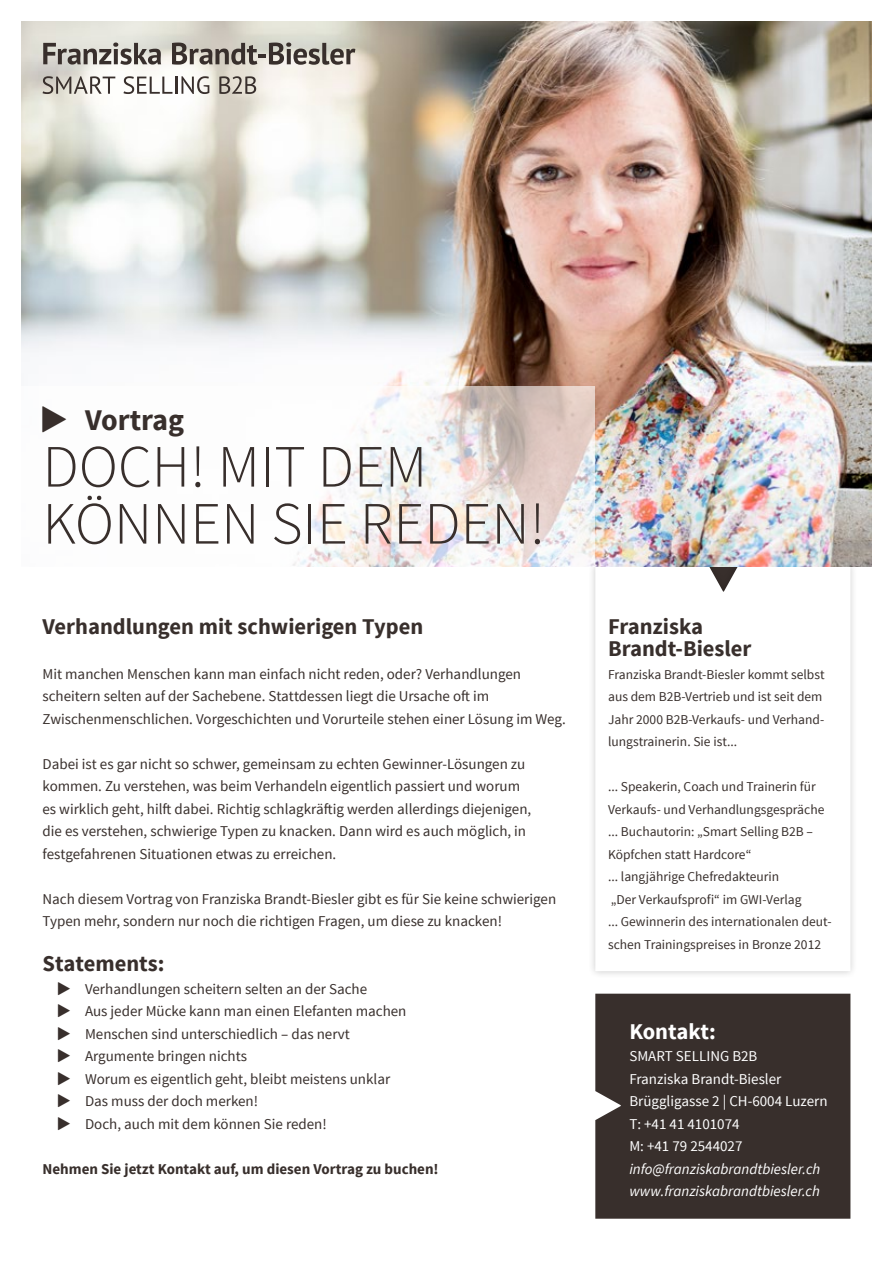
<style>
.page{position:relative;width:893px;height:1263px;background:#fff}
.page>*{position:absolute;margin:0;border:0;box-sizing:border-box;transform-origin:0 0}
.t1{font:300 60px/57px "Source Sans Pro";color:#382f2c}
.t2{font:700 30px "Source Sans Pro";color:#382f2c}
.t3{font:700 22.5px/22.5px "Source Sans Pro";color:#382f2c}
.t4{font:700 22.5px "Source Sans Pro";letter-spacing:-.005em;color:#fff}
.t5{font:15px/22.5px "Source Sans Pro";color:#382f2c}
.t6{font:15px/22.5px "Source Sans Pro";color:#fff}
.t7{font:italic 15px/22.5px "Source Sans Pro";color:#fff}
.t8{font:700 15px "Source Sans Pro";color:#382f2c}
.t9{font:13.5px/22.5px "Source Sans Pro";color:#382f2c}
</style>
<div class="page">
<div style="left:595px;top:994px;width:255px;height:225px;background:#382f2c"></div>
<div style="left:588px;top:558px;width:270px;height:421px;background:#000;opacity:.2"></div>
<svg style="left:595px;top:566px;width:255px;height:405px"></svg>
<img style="left:21px;top:21px;width:851px;height:545px">
<svg style="left:21px;top:386px;width:574px;height:180px"></svg>
<svg style="left:43px;top:43px;width:118px;height:22px;background:#9a9691"></svg>
<svg style="left:172px;top:43px;width:183px;height:22px;background:#959088"></svg>
<svg style="left:43px;top:76px;width:72px;height:18px"></svg>
<svg style="left:123px;top:76px;width:86px;height:18px"></svg>
<svg style="left:219px;top:76px;width:37px;height:18px"></svg>
<svg style="left:43px;top:405px;width:23px;height:27px"></svg>
<h2 class="t2" style="left:85px;top:400px;width:101px">Vortrag</h2>
<h1 class="t1" style="left:43px;top:438px;width:504px">DOCH! MIT DEM<br>KÖNNEN SIE REDEN!</h1>
<h3 class="t3" style="left:43px;top:616px;width:382px">Verhandlungen mit schwierigen Typen</h3>
<p class="t5" style="left:43px;top:663px;width:525px">Mit manchen Menschen kann man einfach nicht reden, oder? Verhandlungen scheitern selten auf der Sachebene. Stattdessen liegt die Ursache oft im<br>Zwischenmenschlichen. Vorgeschichten und Vorurteile stehen einer Lösung im Weg.</p>
<p class="t5" style="left:43px;top:753px;width:490px">Dabei ist es gar nicht so schwer, gemeinsam zu echten Gewinner-Lösungen zu kommen. Zu verstehen, was beim Verhandeln eigentlich passiert und worum es wirklich geht, hilft dabei. Richtig schlagkräftig werden allerdings diejenigen, die es verstehen, schwierige Typen zu knacken. Dann wird es auch möglich, in festgefahrenen Situationen etwas zu erreichen.</p>
<p class="t5" style="left:43px;top:888px;width:515px">Nach diesem Vortrag von Franziska Brandt-Biesler gibt es für Sie keine schwierigen<br>Typen mehr, sondern nur noch die richtigen Fragen, um diese zu knacken!</p>
<h3 class="t3" style="left:43px;top:953px;width:124px">Statements:</h3>
<p class="t5" style="left:85px;top:978px;width:323px">Verhandlungen scheitern selten an der Sache<br>Aus jeder Mücke kann man einen Elefanten machen Menschen sind unterschiedlich – das nervt Argumente bringen nichts<br>Worum es eigentlich geht, bleibt meistens unklar Das muss der doch merken!<br>Doch, auch mit dem können Sie reden!</p>
<p class="t8" style="left:43px;top:1159px;width:398px">Nehmen Sie jetzt Kontakt auf, um diesen Vortrag zu buchen!</p>
<h3 class="t3" style="left:608px;top:616px;width:145px">Franziska<br>Brandt-Biesler</h3>
<p class="t9" style="left:608px;top:663px;width:218px">Franziska Brandt-Biesler kommt selbst aus dem B2B-Vertrieb und ist seit dem Jahr 2000 B2B-Verkaufs- und Verhand&shy;lungstrainerin. Sie ist...</p>
<p class="t9" style="left:608px;top:776px;width:225px">... Speakerin, Coach und Trainerin für Verkaufs- und Verhandlungsgespräche ... Buchautorin: „Smart Selling B2B – Köpfchen statt Hardcore“<br>... langjährige Chefredakteurin<br>„Der Verkaufsprofi“ im GWI-Verlag<br>... Gewinnerin des internationalen deut&shy;schen Trainingspreises in Bronze 2012</p>
<h3 class="t4" style="left:629px;top:1017px;width:88px">Kontakt:</h3>
<p class="t6" style="left:629px;top:1045px;width:200px">SMART SELLING B2B<br>Franziska Brandt-Biesler<br>Brüggligasse 2 | CH-6004 Luzern<br>T: +41 41 4101074<br>M: +41 79 2544027</p>
<p class="t7" style="left:629px;top:1157px;width:192px">info@franziskabrandtbiesler.ch www.franziskabrandtbiesler.ch</p>
</div>
